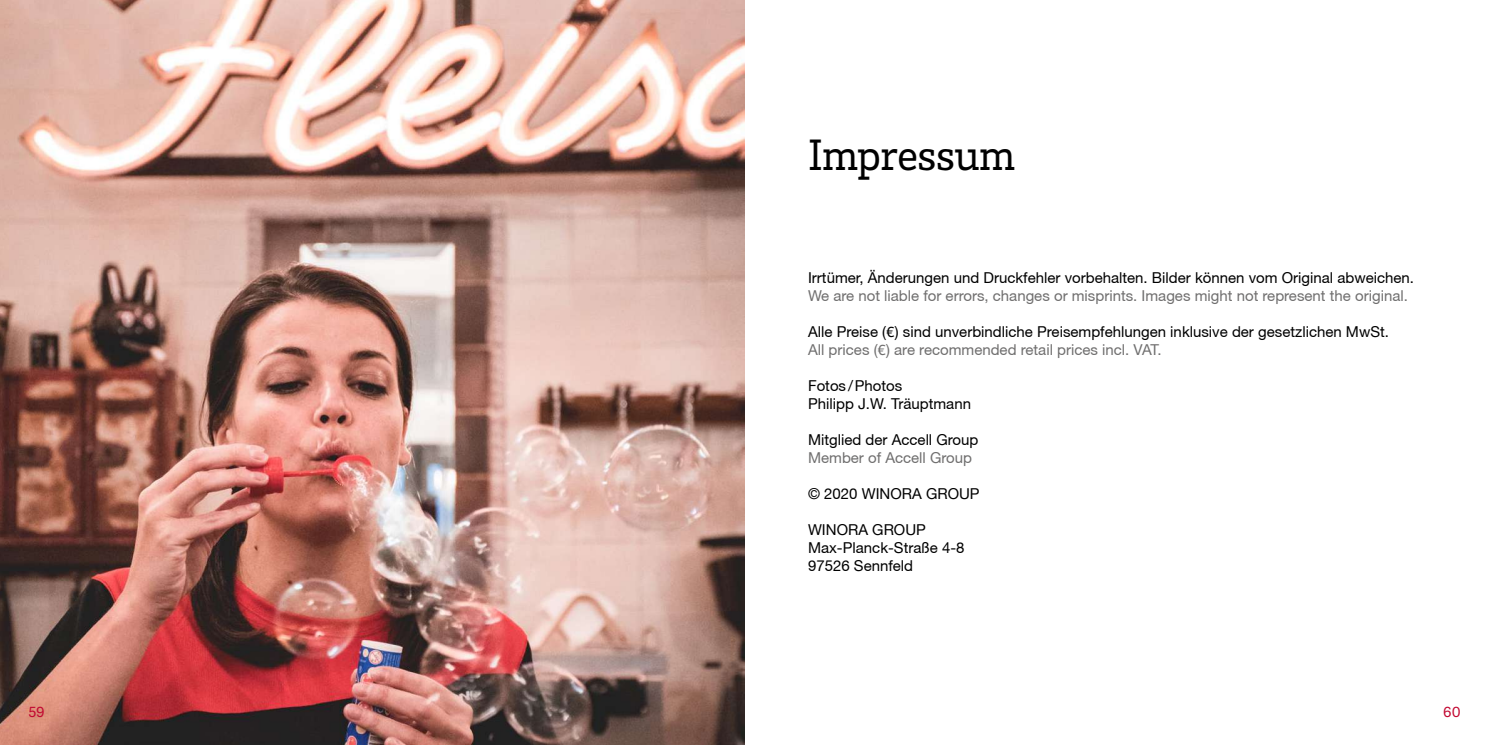
<style>
.page{position:relative;width:1489px;height:745px;background:#fff}
.page>*{position:absolute;margin:0;border:0;box-sizing:border-box;transform-origin:0 0}
.t1{font:45px "Brix Slab";letter-spacing:-.02em;color:#000}
.t2{font:15px/18px "Helvetica 55 Roman";color:#000}
.t3{font:15px "Helvetica 55 Roman";color:#706f6f}
.t4{font:15px "Brix Sans";color:#c20831}
.s1{font-family:"Brix Sans"}
.s2{color:#706f6f}
.s3{font-family:"Brix Sans";color:#706f6f}
</style>
<div class="page">
<img style="left:0;top:0;width:744px;height:744px">
<h1 class="t1" style="left:808px;top:126px;width:209px">Impressum</h1>
<p class="t2" style="left:808px;top:268px;width:607px">Irrtümer, Änderungen und Druckfehler vorbehalten. Bilder können vom Original abweichen.</p>
<p class="t3" style="left:808px;top:286px;width:601px">We are not liable for errors, changes or misprints. Images might not represent the original.</p>
<p class="t2" style="left:808px;top:322px;width:582px">Alle Preise (<span class="s1">€</span>) sind unverbindliche Preisempfehlungen inklusive der gesetzlichen MwSt.<br><span class="s2">All prices (</span><span class="s3">€</span><span class="s2">) are recommended retail prices incl. VAT.</span></p>
<p class="t2" style="left:808px;top:376px;width:164px">Fotos /Photos<br>Philipp J.W. Träuptmann</p>
<p class="t2" style="left:808px;top:430px;width:172px">Mitglied der Accell Group</p>
<p class="t3" style="left:808px;top:448px;width:165px">Member of Accell Group</p>
<p class="t2" style="left:808px;top:484px;width:173px">© 2020 WINORA GROUP</p>
<p class="t2" style="left:808px;top:520px;width:158px">WINORA GROUP<br>Max-Planck-Straße 4-8<br>97526 Sennfeld</p>
<p class="t4" style="left:28px;top:701px;width:18px">59</p>
<p class="t4" style="left:1442px;top:701px;width:19px">60</p>
</div>
